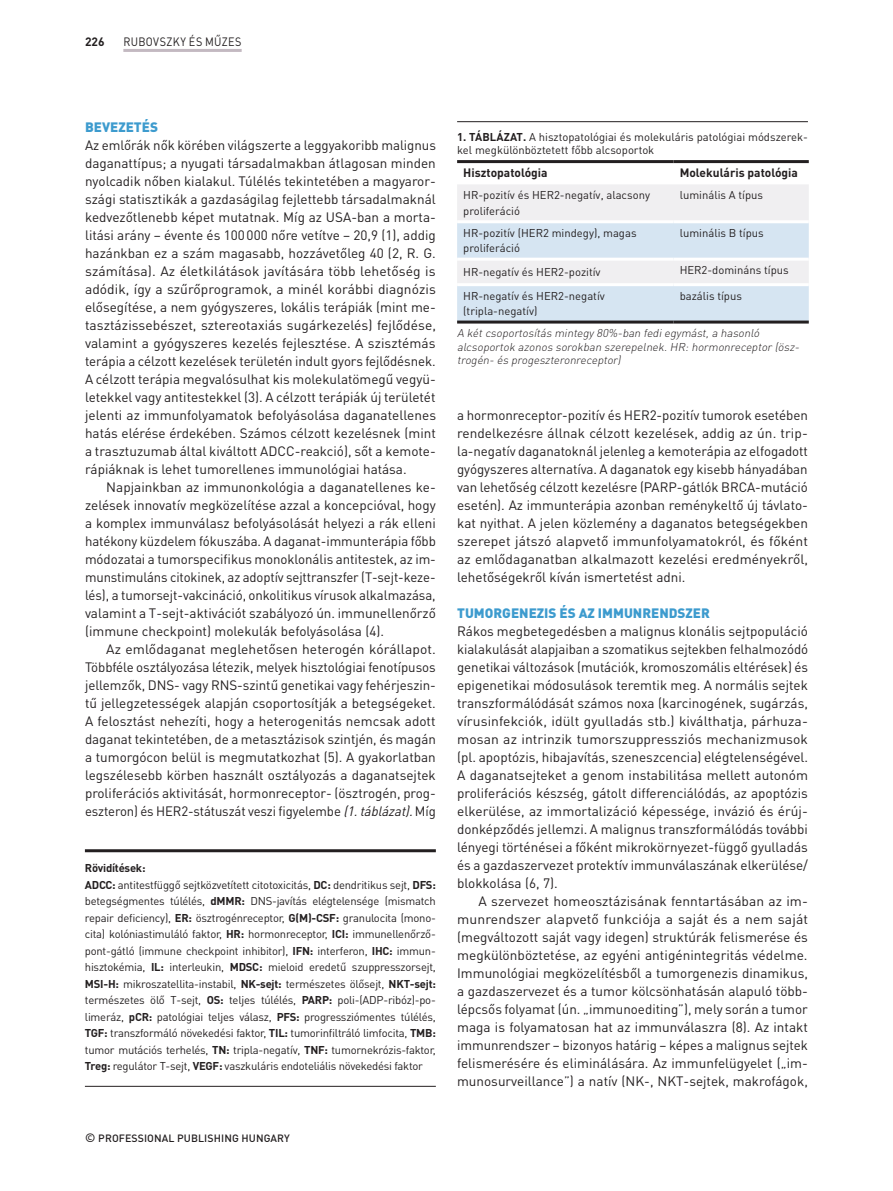
<style>
.page{position:relative;width:893px;height:1191px;background:#fff}
.page>*{position:absolute;margin:0;border:0;box-sizing:border-box;transform-origin:0 0}
.kenyér_behúz{font:13.5px/18px "DIN Pro";color:#231f20;text-align:justify}
.kenyér{font:13.5px/18px "DIN Pro";color:#231f20;text-align:justify}
.alcím1{font:900 13.5px "DIN Pro";color:#3d9bce}
.táblázat_fej{font:700 12px "DIN Pro";color:#231f20}
.t1{font:12px "DIN Pro";letter-spacing:.03em;color:#231f20;scale:.9 1}
.képaláírás{font:11.25px/16.5px "DIN Pro";color:#231f20;text-align:justify}
.táblázat_szöveg{font:11.25px/15.1px "DIN Pro";color:#231f20}
.táblázat_lábjegyzet{font:italic 300 11.25px/13.5px "DIN Pro";color:#231f20}
.t2{font:700 11.25px "DIN Pro";letter-spacing:-.02em;color:#231f20}
.t3{font:500 10.5px "DIN Pro";letter-spacing:.01em;color:#231f20}
.s1{font-style:italic}
.s2{font-weight:700}
.s3{font-size:12px}
</style>
<div class="page">
<hr style="left:123px;top:49px;width:119px;height:3px;background:#c3b9c1">
<hr style="left:85px;top:849px;width:351px;height:3px;background:#231f20">
<hr style="left:85px;top:1086px;width:351px;height:1px;background:#231f20">
<hr style="left:457px;top:121px;width:351px;height:1px;background:#231f20">
<svg style="left:457px;top:163px;width:352px;height:161px"></svg>
<svg style="left:457px;top:184px;width:352px;height:136px"></svg>
<hr style="left:457px;top:160px;width:217px;height:3px;background:#231f20">
<hr style="left:674px;top:160px;width:135px;height:3px;background:#231f20">
<hr style="left:457px;top:220px;width:217px;height:3px;background:#fff">
<hr style="left:674px;top:220px;width:135px;height:3px;background:#fff">
<hr style="left:457px;top:258px;width:217px;height:3px;background:#fff">
<hr style="left:674px;top:258px;width:135px;height:3px;background:#fff">
<hr style="left:457px;top:283px;width:217px;height:3px;background:#fff">
<hr style="left:674px;top:283px;width:135px;height:3px;background:#fff">
<hr style="left:457px;top:320px;width:217px;height:3px;background:#231f20">
<hr style="left:674px;top:320px;width:135px;height:3px;background:#231f20">
<p class="táblázat_fej" style="left:85px;top:33px;width:21px">226</p>
<p class="t1" style="left:123px;top:34px;width:133px">RUBOVSZKY ÉS MŰZES</p>
<p class="alcím1" style="left:85px;top:117px;width:74px">BEVEZETÉS</p>
<p class="kenyér" style="left:85px;top:135px;width:353px">Az emlőrák nők körében világszerte a leggyakoribb malignus daganattípus; a nyugati társadalmakban átlagosan minden nyolcadik nőben kialakul. Túlélés tekintetében a magyaror&shy;szági statisztikák a gazdaságilag fejlettebb társadalmaknál kedvezőtlenebb képet mutatnak. Míg az USA-ban a morta&shy;litási arány – évente és 100 000 nőre vetítve – 20,9 (1), addig hazánkban ez a szám magasabb, hozzávetőleg 40 (2, R. G. számítása). Az életkilátások javítására több lehetőség is adódik, így a szűrőprogramok, a minél korábbi diagnózis elősegítése, a nem gyógyszeres, lokális terápiák (mint me&shy;tasztázissebészet, sztereotaxiás sugárkezelés) fejlődése, valamint a gyógyszeres kezelés fejlesztése. A szisztémás terápia a célzott kezelések területén indult gyors fejlődésnek.<br>A célzott terápia megvalósulhat kis molekulatömegű vegyü&shy;letekkel vagy antitestekkel (3). A célzott terápiák új területét jelenti az immunfolyamatok befolyásolása daganatellenes hatás elérése érdekében. Számos célzott kezelésnek (mint a trasztuzumab által kiváltott ADCC-reakció), sőt a kemote&shy;rápiáknak is lehet tumorellenes immunológiai hatása.</p>
<p class="kenyér_behúz" style="left:85px;top:477px;width:352px;text-indent:21px">Napjainkban az immunonkológia a daganatellenes ke&shy;zelések innovatív megközelítése azzal a koncepcióval, hogy a komplex immunválasz befolyásolását helyezi a rák elleni hatékony küzdelem fókuszába. A daganat-immunterápia főbb módozatai a tumorspecifikus monoklonális antitestek, az im&shy;munstimuláns citokinek, az adoptív sejttranszfer (T-sejt-keze&shy;lés), a tumorsejt-vakcináció, onkolitikus vírusok alkalmazása, valamint a T-sejt-aktivációt szabályozó ún. immunellenőrző (immune checkpoint) molekulák befolyásolása (4).</p>
<p class="kenyér_behúz" style="left:85px;top:639px;width:352px;text-indent:21px">Az emlődaganat meglehetősen heterogén kórállapot.<br>Többféle osztályozása létezik, melyek hisztológiai fenotípusos jellemzők, DNS- vagy RNS-szintű genetikai vagy fehérjeszin&shy;tű jellegzetességek alapján csoportosítják a betegségeket.<br>A felosztást nehezíti, hogy a heterogenitás nemcsak adott daganat tekintetében, de a metasztázisok szintjén, és magán a tumorgócon belül is megmutatkozhat (5). A gyakorlatban legszélesebb körben használt osztályozás a daganatsejtek proliferációs aktivitását, hormonreceptor- (ösztrogén, prog&shy;eszteron) és HER2-státuszát veszi figyelembe <span class="s1">(1.táblázat).</span>Míg</p>
<p class="t2" style="left:85px;top:860px;width:62px">Rövidítések:</p>
<p class="képaláírás" style="left:85px;top:876px;width:352px"><span class="s2">ADCC:</span> antitestfüggő sejtközvetített citotoxicitás, <span class="s2">DC:</span> dendritikus sejt, <span class="s2">DFS: </span>betegségmentes túlélés, <span class="s2">dMMR:</span> DNS-javítás elégtelensége (mismatch repair deficiency), <span class="s2">ER:</span> ösztrogénreceptor, <span class="s2">G(M)-CSF:</span> granulocita (mono&shy;cita) kolóniastimuláló faktor, <span class="s2">HR:</span> hormonreceptor, <span class="s2">ICI:</span> immunellenőrző&shy;pont-gátló (immune checkpoint inhibitor), <span class="s2">IFN:</span> interferon, <span class="s2">IHC:</span> immun&shy;hisztokémia, <span class="s2">IL:</span> interleukin, <span class="s2">MDSC:</span> mieloid eredetű szuppresszorsejt, <span class="s2">MSI-H:</span> mikroszatellita-instabil, <span class="s2">NK-sejt:</span> természetes ölősejt, <span class="s2">NKT-sejt: </span>természetes ölő T-sejt, <span class="s2">OS:</span> teljes túlélés, <span class="s2">PARP:</span> poli-(ADP-ribóz)-po&shy;limeráz, <span class="s2">pCR:</span> patológiai teljes válasz, <span class="s2">PFS:</span> progressziómentes túlélés, <span class="s2">TGF:</span> transzformáló növekedési faktor, <span class="s2">TIL:</span> tumorinfiltráló limfocita, <span class="s2">TMB: </span>tumor mutációs terhelés, <span class="s2">TN:</span> tripla-negatív, <span class="s2">TNF:</span> tumornekrózis-faktor, <span class="s2">Treg:</span> regulátor T-sejt, <span class="s2">VEGF:</span> vaszkuláris endoteliális növekedési faktor</p>
<p class="t3" style="left:85px;top:1130px;width:206px"><span class="s3">©</span> PROFESSIONAL PUBLISHING HUNGARY</p>
<p class="képaláírás" style="left:457px;top:129px;width:352px;line-height:13.5px"><span class="s2">1. TÁBLÁZAT.</span> A hisztopatológiai és molekuláris patológiai módszerek&shy;kel megkülönböztetett főbb alcsoportok</p>
<p class="táblázat_fej" style="left:463px;top:165px;width:86px">Hisztopatológia</p>
<p class="táblázat_fej" style="left:680px;top:165px;width:120px">Molekuláris patológia</p>
<p class="táblázat_szöveg" style="left:463px;top:187px;width:188px">HR-pozitív és HER2-negatív, alacsony proliferáció</p>
<p class="táblázat_szöveg" style="left:680px;top:187px;width:85px">luminális A típus</p>
<p class="táblázat_szöveg" style="left:463px;top:225px;width:175px">HR-pozitív (HER2 mindegy), magas proliferáció</p>
<p class="táblázat_szöveg" style="left:680px;top:225px;width:86px">luminális B típus</p>
<p class="táblázat_szöveg" style="left:463px;top:264px;width:139px">HR-negatív és HER2-pozitív</p>
<p class="táblázat_szöveg" style="left:680px;top:262px;width:111px">HER2-domináns típus</p>
<p class="táblázat_szöveg" style="left:463px;top:287px;width:143px">HR-negatív és HER2-negatív (tripla-negatív)</p>
<p class="táblázat_szöveg" style="left:680px;top:287px;width:64px">bazális típus</p>
<p class="táblázat_lábjegyzet" style="left:457px;top:326px;width:346px">A kétcsoportosítás mintegy 80%-ban fediegymást,a hasonló alcsoportok azonos sorokban szerepelnek.HR:hormonreceptor(ösz&shy;trogén- és progeszteronreceptor)</p>
<p class="kenyér_behúz" style="left:457px;top:405px;width:352px">a hormonreceptor-pozitív és HER2-pozitív tumorok esetében rendelkezésre állnak célzott kezelések, addig az ún. trip&shy;la-negatív daganatoknál jelenleg a kemoterápia az elfogadott gyógyszeres alternatíva. A daganatok egy kisebb hányadában van lehetőség célzott kezelésre (PARP-gátlók BRCA-mutáció esetén). Az immunterápia azonban reménykeltő új távlato&shy;kat nyithat. A jelen közlemény a daganatos betegségekben szerepet játszó alapvető immunfolyamatokról, és főként az emlődaganatban alkalmazott kezelési eredményekről, lehetőségekről kíván ismertetést adni.</p>
<p class="alcím1" style="left:457px;top:603px;width:254px">TUMORGENEZIS ÉS AZ IMMUNRENDSZER</p>
<p class="kenyér" style="left:457px;top:621px;width:353px">Rákos megbetegedésben a malignus klonális sejtpopuláció kialakulását alapjaiban a szomatikus sejtekben felhalmozódó genetikai változások (mutációk, kromoszomális eltérések) és epigenetikai módosulások teremtik meg. A normális sejtek transzformálódását számos noxa (karcinogének, sugárzás, vírusinfekciók, idült gyulladás stb.) kiválthatja, párhuza&shy;mosan az intrinzik tumorszuppressziós mechanizmusok (pl. apoptózis, hibajavítás, szeneszcencia) elégtelenségével.<br>A daganatsejteket a genom instabilitása mellett autonóm proliferációs készség, gátolt differenciálódás, az apoptózis elkerülése, az immortalizáció képessége, invázió és érúj&shy;donképződés jellemzi. A malignus transzformálódás további lényegi történései a főként mikrokörnyezet-függő gyulladás és a gazdaszervezet protektív immunválaszának elkerülése/ blokkolása (6, 7).</p>
<p class="kenyér_behúz" style="left:457px;top:891px;width:353px;text-indent:21px">A szervezet homeosztázisának fenntartásában az im&shy;munrendszer alapvető funkciója a saját és a nem saját (megváltozott saját vagy idegen) struktúrák felismerése és megkülönböztetése, az egyéni antigénintegritás védelme.<br>Immunológiai megközelítésből a tumorgenezis dinamikus, a gazdaszervezet és a tumor kölcsönhatásán alapuló több&shy;lépcsős folyamat (ún. „immunoediting”), mely során a tumor maga is folyamatosan hat az immunválaszra (8). Az intakt immunrendszer – bizonyos határig – képes a malignus sejtek felismerésére és eliminálására. Az immunfelügyelet („im&shy;munosurveillance”) a natív (NK-, NKT-sejtek, makrofágok,</p>
</div>
